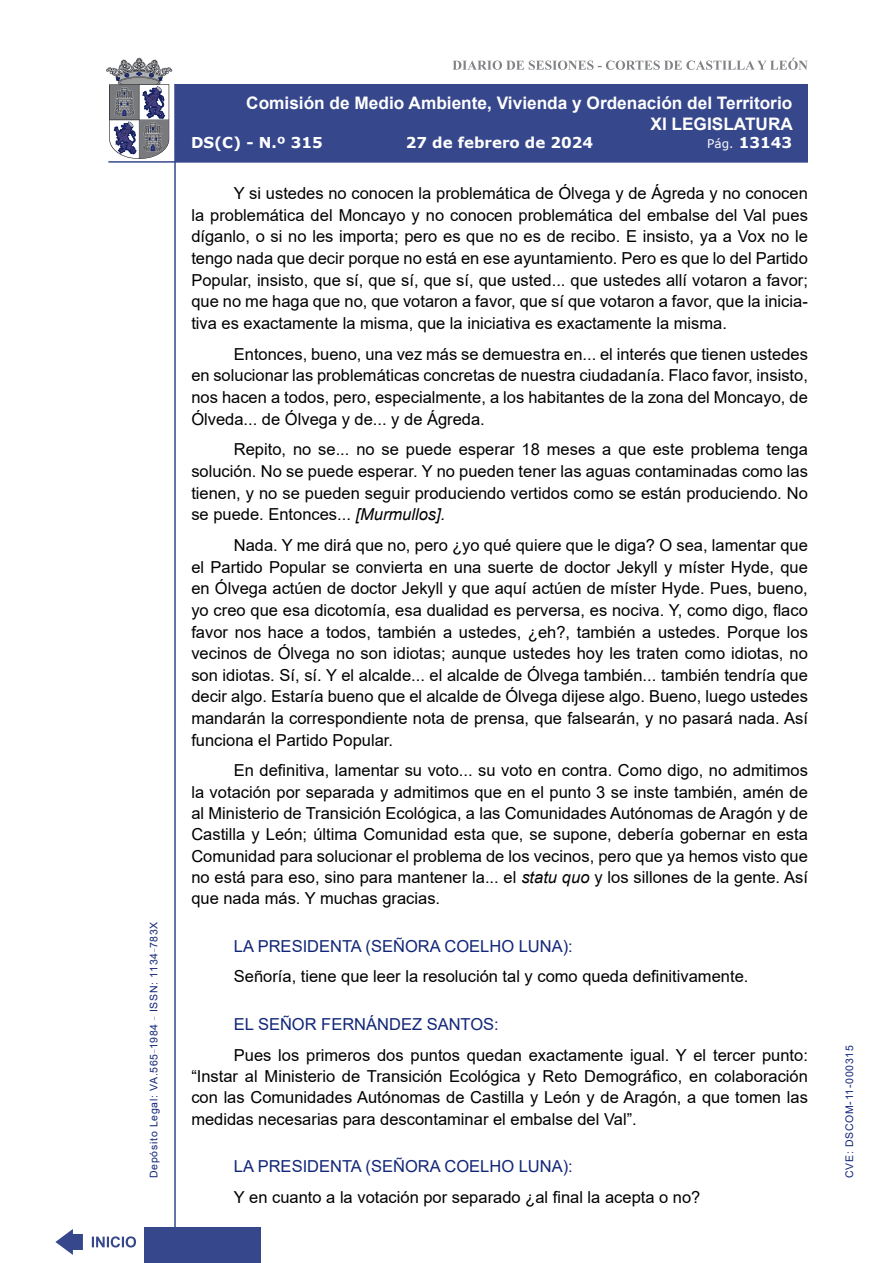
<style>
.page{position:relative;width:893px;height:1263px;background:#fff}
.page>*{position:absolute;margin:0;border:0;box-sizing:border-box;transform-origin:0 0}
.t1{font:700 17.25px/20.7px "Arial";color:#fff;text-align:right}
.t2{font:16.5px/21.6px "Arial";color:#000;text-align:justify}
.Orador{font:16.5px "Arial";color:#122678}
.t3{font:700 15px "Verdana";color:#fff}
.t4{font:10.5px "Arial";letter-spacing:.065em;color:#122678}
.s1{font-weight:400;font-size:12px}
.s2{font-style:italic}
</style>
<div class="page">
<svg style="left:452px;top:58px;width:356px;height:12px"></svg>
<hr style="left:174px;top:84px;width:2px;height:1179px;background:#36478c">
<div style="left:144px;top:1227px;width:117px;height:36px;background:#36478c"></div>
<div style="left:175px;top:84px;width:633px;height:78px;background:#36478c"></div>
<hr style="left:108px;top:161px;width:700px;height:2px;background:#36478c">
<svg style="left:92px;top:1236px;width:44px;height:11px"></svg>
<svg style="left:55px;top:1229px;width:28px;height:26px"></svg>
<svg style="left:106px;top:58px;width:66px;height:101px"></svg>
<p class="t4" style="left:146px;top:1178px;width:258px;rotate:-90deg">Depósito Legal: VA.565<sup>_</sup>1984 <sup>_</sup> ISSN: 1134<sup>_</sup>783X</p>
<p class="t1" style="left:246px;top:93px;width:548px">Comisión de Medio Ambiente, Vivienda y Ordenación del Territorio<br>XI LEGISLATURA</p>
<p class="t3" style="left:191px;top:132px;width:133px">DS(C) - N.º 315</p>
<p class="t3" style="left:406px;top:132px;width:189px">27 de febrero de 2024</p>
<p class="t3" style="left:707px;top:132px;width:86px"><span class="s1">Pág.</span> 13143</p>
<p class="t2" style="left:191px;top:182px;width:618px;text-indent:43px">Y si ustedes no conocen la problemática de Ólvega y de Ágreda y no conocen la problemática del Moncayo y no conocen problemática del embalse del Val pues díganlo, o si no les importa; pero es que no es de recibo. E insisto, ya a Vox no le tengo nada que decir porque no está en ese ayuntamiento. Pero es que lo del Partido Popular, insisto, que sí, que sí, que sí, que usted... que ustedes allí votaron a favor; que no me haga que no, que votaron a favor, que sí que votaron a favor, que la inicia&shy;tiva es exactamente la misma, que la iniciativa es exactamente la misma.</p>
<p class="t2" style="left:191px;top:343px;width:618px;text-indent:43px">Entonces, bueno, una vez más se demuestra en... el interés que tienen ustedes en solucionar las problemáticas concretas de nuestra ciudadanía. Flaco favor, insisto, nos hacen a todos, pero, especialmente, a los habitantes de la zona del Moncayo, de Ólveda... de Ólvega y de... y de Ágreda.</p>
<p class="t2" style="left:191px;top:439px;width:618px;text-indent:43px">Repito, no se... no se puede esperar 18 meses a que este problema tenga solución. No se puede esperar. Y no pueden tener las aguas contaminadas como las tienen, y no se pueden seguir produciendo vertidos como se están produciendo. No se puede. Entonces... <span class="s2">[Murmullos].</span></p>
<p class="t2" style="left:191px;top:534px;width:618px;text-indent:43px">Nada. Y me dirá que no, pero ¿yo qué quiere que le diga? O sea, lamentar que el Partido Popular se convierta en una suerte de doctor Jekyll y míster Hyde, que en Ólvega actúen de doctor Jekyll y que aquí actúen de míster Hyde. Pues, bueno, yo creo que esa dicotomía, esa dualidad es perversa, es nociva. Y, como digo, flaco favor nos hace a todos, también a ustedes, ¿eh?, también a ustedes. Porque los vecinos de Ólvega no son idiotas; aunque ustedes hoy les traten como idiotas, no son idiotas. Sí, sí. Y el alcalde... el alcalde de Ólvega también... también tendría que decir algo. Estaría bueno que el alcalde de Ólvega dijese algo. Bueno, luego ustedes mandarán la correspondiente nota de prensa, que falsearán, y no pasará nada. Así funciona el Partido Popular.</p>
<p class="t2" style="left:191px;top:760px;width:618px;text-indent:43px">En definitiva, lamentar su voto... su voto en contra. Como digo, no admitimos la votación por separada y admitimos que en el punto 3 se inste también, amén de al Ministerio de Transición Ecológica, a las Comunidades Autónomas de Aragón y de Castilla y León; última Comunidad esta que, se supone, debería gobernar en esta Comunidad para solucionar el problema de los vecinos, pero que ya hemos visto que no está para eso, sino para mantener la... el <span class="s2">statu quo</span> y los sillones de la gente. Así que nada más. Y muchas gracias.</p>
<p class="Orador" style="left:234px;top:935px;width:340px">LA PRESIDENTA (SEÑORA COELHO LUNA):</p>
<p class="t2" style="left:234px;top:966px;width:516px">Señoría, tiene que leer la resolución tal y como queda definitivamente.</p>
<p class="Orador" style="left:234px;top:1013px;width:266px">EL SEÑOR FERNÁNDEZ SANTOS:</p>
<p class="t2" style="left:191px;top:1044px;width:618px;text-indent:43px">Pues los primeros dos puntos quedan exactamente igual. Y el tercer punto: “Instar al Ministerio de Transición Ecológica y Reto Demográfico, en colaboración con las Comunidades Autónomas de Castilla y León y de Aragón, a que tomen las medidas necesarias para descontaminar el embalse del Val”.</p>
<p class="Orador" style="left:234px;top:1155px;width:340px">LA PRESIDENTA (SEÑORA COELHO LUNA):</p>
<p class="t2" style="left:234px;top:1186px;width:468px">Y en cuanto a la votación por separado ¿al final la acepta o no?</p>
<p class="t4" style="left:842px;top:1178px;width:134px;rotate:-90deg">CVE: DSCOM-11-000315</p>
</div>
